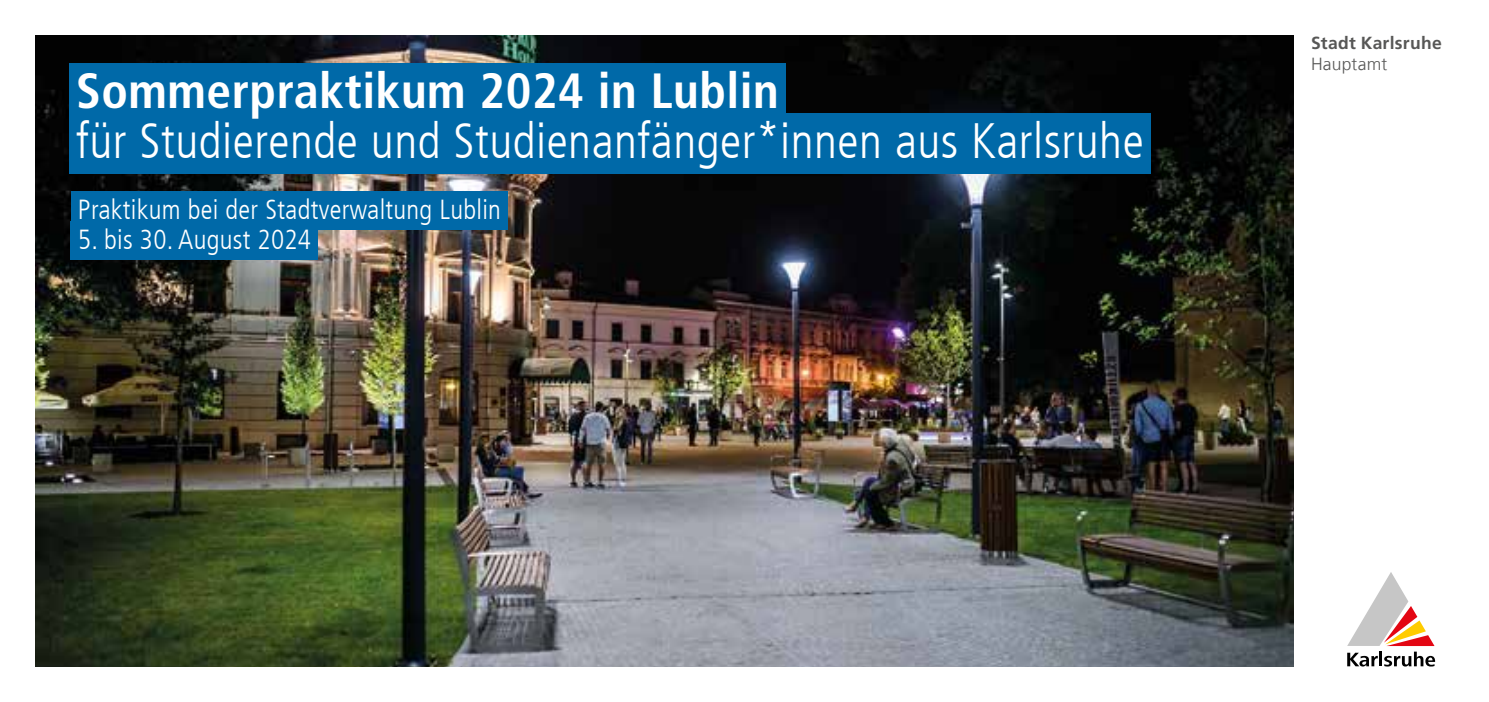
<style>
.page{position:relative;width:1489px;height:702px;background:#fff}
.page>*{position:absolute;margin:0;border:0;box-sizing:border-box;transform-origin:0 0}
.t1{font:300 condensed 49.5px "Frutiger For Karlsruhe";letter-spacing:.01em;color:#fff}
.t2{font:700 condensed 49.5px "Frutiger For Karlsruhe";letter-spacing:.01em;color:#fff}
.t3{font:300 condensed 27.5px "Frutiger For Karlsruhe";letter-spacing:.01em;color:#fff}
.t4{font:700 17.5px "Frutiger For Karlsruhe";letter-spacing:.015em;color:#575756}
.t5{font:300 17.5px "Frutiger For Karlsruhe";letter-spacing:.01em;color:#575756}
</style>
<div class="page">
<img style="left:35px;top:35px;width:1258px;height:631px">
<svg style="left:1347px;top:572px;width:87px;height:94px"></svg>
<div style="left:71px;top:191px;width:437px;height:38px;background:#0069a8"></div>
<div style="left:71px;top:221px;width:247px;height:38px;background:#0069a8"></div>
<div style="left:69px;top:64px;width:716px;height:60px;background:#0069a8"></div>
<div style="left:69px;top:113px;width:1081px;height:60px;background:#0069a8"></div>
<h1 class="t2" style="left:76px;top:61px;width:704px">Sommerpraktikum 2024 in Lublin</h1>
<h1 class="t1" style="left:76px;top:112px;width:1068px">für Studierende und Studienanfänger*innen aus Karlsruhe</h1>
<p class="t3" style="left:78px;top:194px;width:424px">Praktikum bei der Stadtverwaltung Lublin</p>
<p class="t3" style="left:78px;top:224px;width:235px">5. bis 30. August 2024</p>
<p class="t4" style="left:1310px;top:32px;width:132px">Stadt Karlsruhe</p>
<p class="t5" style="left:1310px;top:53px;width:78px">Hauptamt</p>
</div>
